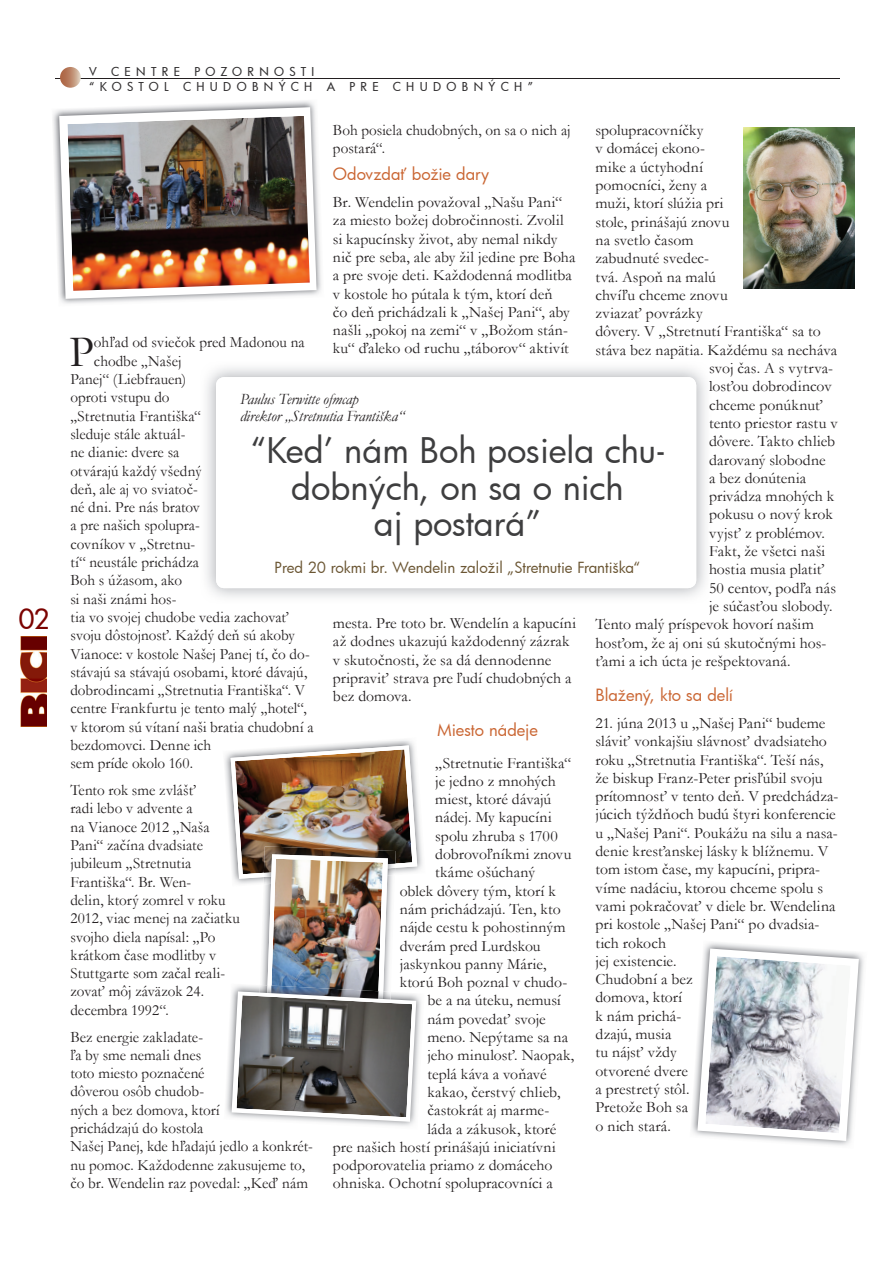
<style>
.page{position:relative;width:893px;height:1263px;background:#fff}
.page>*{position:absolute;margin:0;border:0;box-sizing:border-box;transform-origin:0 0}
.t1{font:45.15px "Garamond";color:#231f20;scale:.96 1}
.t2{font:34.5px/36.8px "Futura";color:#3e3e3f;text-align:center}
.t3{font:500 27px "Futura";color:#7b0300}
.t4{font:16.5px "Futura";color:#ca6633}
.t5{font:15.75px/18.3px "Garamond";color:#231f20}
.t6{font:15.75px/18.3px "Garamond";color:#231f20;scale:.96 1}
.t7{font:italic 15.75px/16.5px "Garamond";letter-spacing:-.01em;color:#231f20}
.t8{font:15px "Futura";color:#6b5633}
.t9{font:500 12px/14.4px "Futura";letter-spacing:.45em;color:#312f30}
</style>
<div class="page">
<hr style="left:55px;top:79px;width:785px;height:1px;background:#231f20">
<svg style="left:60px;top:67px;width:21px;height:21px"></svg>
<img style="left:53px;top:101px;width:269px;height:203px">
<svg style="left:59px;top:107px;width:258px;height:192px"></svg>
<img style="left:67px;top:116px;width:243px;height:175px">
<img style="left:743px;top:127px;width:112px;height:161px">
<img style="left:692px;top:942px;width:172px;height:204px">
<svg style="left:697px;top:949px;width:162px;height:192px"></svg>
<img style="left:705px;top:956px;width:146px;height:177px">
<img style="left:206px;top:367px;width:500px;height:231px">
<div style="left:216px;top:377px;width:480px;height:211px;background:#fff;border-radius:9px"></div>
<img style="left:225px;top:741px;width:198px;height:130px">
<img style="left:394px;top:740px;width:15px;height:1px">
<img style="left:226px;top:996px;width:195px;height:130px">
<img style="left:231px;top:745px;width:186px;height:377px">
<img style="left:236px;top:995px;width:176px;height:122px">
<img style="left:21px;top:636px;width:25px;height:90px">
<h3 class="t3" style="left:19px;top:601px;width:32px">02</h3>
<p class="t9" style="left:89px;top:65px;width:445px">V CENTRE POZORNOSTI<br>“KOSTOL CHUDOBNÝCH A PRE CHUDOBNÝCH”</p>
<p class="t5" style="left:595px;top:121px;width:110px">spolupracovníčky</p>
<p class="t5" style="left:595px;top:140px;width:111px">v domácej ekono-</p>
<p class="t5" style="left:595px;top:158px;width:109px">mike a úctyhodní</p>
<p class="t5" style="left:595px;top:176px;width:113px">pomocníci, ženy a</p>
<p class="t5" style="left:595px;top:195px;width:129px">muži, ktorí slúžia pri</p>
<p class="t5" style="left:595px;top:213px;width:135px">stole, prinášajú znovu</p>
<p class="t5" style="left:595px;top:231px;width:100px">na svetlo časom</p>
<p class="t5" style="left:595px;top:249px;width:115px">zabudnuté svedec-</p>
<p class="t5" style="left:595px;top:268px;width:122px">tvá. Aspoň na malú</p>
<p class="t5" style="left:595px;top:286px;width:134px">chvíľu chceme znovu</p>
<p class="t5" style="left:595px;top:304px;width:109px">zviazať povrázky</p>
<p class="t5" style="left:595px;top:323px;width:227px">dôvery. V „Stretnutí Františka“ sa to</p>
<p class="t5" style="left:595px;top:341px;width:243px">stáva bez napätia. Každému sa necháva</p>
<p class="t5" style="left:709px;top:359px;width:126px">svoj čas. A s vytrva-</p>
<p class="t5" style="left:709px;top:378px;width:124px">losťou dobrodincov</p>
<p class="t5" style="left:709px;top:396px;width:115px">chceme ponúknuť</p>
<p class="t5" style="left:709px;top:414px;width:130px">tento priestor rastu v</p>
<p class="t5" style="left:709px;top:432px;width:128px">dôvere. Takto chlieb</p>
<p class="t5" style="left:709px;top:451px;width:118px">darovaný slobodne</p>
<p class="t5" style="left:709px;top:469px;width:99px">a bez donútenia</p>
<p class="t5" style="left:709px;top:487px;width:127px">privádza mnohých k</p>
<p class="t5" style="left:709px;top:506px;width:125px">pokusu o nový krok</p>
<p class="t5" style="left:709px;top:524px;width:117px">vyjsť z problémov.</p>
<p class="t5" style="left:709px;top:542px;width:118px">Fakt, že všetci naši</p>
<p class="t5" style="left:709px;top:561px;width:117px">hostia musia platiť</p>
<p class="t5" style="left:709px;top:579px;width:129px">50 centov, podľa nás</p>
<p class="t5" style="left:709px;top:597px;width:125px">je súčasťou slobody.</p>
<p class="t5" style="left:595px;top:615px;width:220px">Tento malý príspevok hovorí našim</p>
<p class="t5" style="left:595px;top:634px;width:232px">hosťom, že aj oni sú skutočnými hos-</p>
<p class="t5" style="left:595px;top:652px;width:197px">ťami a ich úcta je rešpektovaná.</p>
<p class="t4" style="left:595px;top:684px;width:139px">Blažený, kto sa delí</p>
<p class="t5" style="left:595px;top:714px;width:245px">21. júna 2013 u „Našej Pani“ budeme sláviť vonkajšiu slávnosť dvadsiateho roku „Stretnutia Františka“. Teší nás, že biskup Franz-Peter prisľúbil svoju prítomnosť v tento deň. V predchádza&shy;júcich týždňoch budú štyri konferencie u „Našej Pani“. Poukážu na silu a nasa&shy;denie kresťanskej lásky k blížnemu. V tom istom čase, my kapucíni, pripra&shy;víme nadáciu, ktorou chceme spolu s vami pokračovať v diele br. Wendelina pri kostole „Našej Pani“ po dvadsia&shy;tich rokoch<br>jej existencie.<br>Chudobní a bez<br>domova, ktorí<br>k nám prichá-<br>dzajú, musia<br>tu nájsť vždy<br>otvorené dvere<br>a prestretý stôl.<br>Pretože Boh sa<br>o nich stará.</p>
<p class="t6" style="left:333px;top:121px;width:249px">Boh posiela chudobných, on sa o nich aj postará“.</p>
<p class="t4" style="left:333px;top:163px;width:158px">Odovzdať božie dary</p>
<p class="t5" style="left:333px;top:193px;width:244px">Br. Wendelin považoval „Našu Pani“ za miesto božej dobročinnosti. Zvolil si kapucínsky život, aby nemal nikdy nič pre seba, ale aby žil jedine pre Boha a pre svoje deti. Každodenná modlitba v kostole ho pútala k tým, ktorí deň<br>čo deň prichádzali k „Našej Pani“, aby našli „pokoj na zemi“ v „Božom stán&shy;ku“ ďaleko od ruchu „táborov“ aktivít</p>
<h1 class="t1" style="left:70px;top:327px;width:27px">P</h1>
<p class="t6" style="left:94px;top:334px;width:221px">ohľad od sviečok pred Madonou na</p>
<p class="t6" style="left:94px;top:352px;width:93px">chodbe „Našej</p>
<p class="t6" style="left:70px;top:370px;width:122px">Panej“ (Liebfrauen)</p>
<p class="t6" style="left:70px;top:389px;width:105px">oproti vstupu do</p>
<p class="t6" style="left:70px;top:407px;width:137px">„Stretnutia Františka“</p>
<p class="t6" style="left:70px;top:425px;width:121px">sleduje stále aktuál-</p>
<p class="t6" style="left:70px;top:443px;width:115px">ne dianie: dvere sa</p>
<p class="t6" style="left:70px;top:462px;width:138px">otvárajú každý všedný</p>
<p class="t6" style="left:70px;top:480px;width:134px">deň, ale aj vo sviatoč-</p>
<p class="t6" style="left:70px;top:498px;width:137px">né dni. Pre nás bratov</p>
<p class="t6" style="left:70px;top:517px;width:136px">a pre našich spolupra-</p>
<p class="t6" style="left:70px;top:535px;width:132px">covníkov v „Stretnu-</p>
<p class="t6" style="left:70px;top:553px;width:135px">tí“ neustále prichádza</p>
<p class="t6" style="left:70px;top:572px;width:118px">Boh s úžasom, ako</p>
<p class="t6" style="left:70px;top:590px;width:112px">si naši známi hos-</p>
<p class="t6" style="left:70px;top:608px;width:229px">tia vo svojej chudobe vedia zachovať</p>
<p class="t6" style="left:70px;top:626px;width:235px">svoju dôstojnosť. Každý deň sú akoby</p>
<p class="t6" style="left:70px;top:645px;width:251px">Vianoce: v kostole Našej Panej tí, čo do-</p>
<p class="t6" style="left:70px;top:663px;width:248px">stávajú sa stávajú osobami, ktoré dávajú,</p>
<p class="t6" style="left:70px;top:681px;width:246px">dobrodincami „Stretnutia Františka“. V</p>
<p class="t6" style="left:70px;top:700px;width:248px">centre Frankfurtu je tento malý „hotel“,</p>
<p class="t6" style="left:70px;top:718px;width:255px">v ktorom sú vítaní naši bratia chudobní a</p>
<p class="t6" style="left:70px;top:736px;width:148px">bezdomovci. Denne ich</p>
<p class="t6" style="left:70px;top:755px;width:129px">sem príde okolo 160.</p>
<p class="t6" style="left:70px;top:781px;width:178px">Tento rok sme zvlášť<br>radi lebo v advente a<br>na Vianoce 2012 „Naša<br>Pani“ začína dvadsiate jubileum „Stretnutia<br>Františka“. Br. Wen-<br>delin, ktorý zomrel v roku<br>2012, viac menej na začiatku svojho diela napísal: „Po krátkom čase modlitby v<br>Stuttgarte som začal reali&shy;zovať môj záväzok 24. decembra 1992“.</p>
<p class="t6" style="left:70px;top:1028px;width:254px">Bez energie zakladate-<br>ľa by sme nemali dnes<br>toto miesto poznačené<br>dôverou osôb chudob-<br>ných a bez domova, ktorí<br>prichádzajú do kostola<br>Našej Panej, kde hľadajú jedlo a konkrét&shy;nu pomoc. Každodenne zakusujeme to, čo br. Wendelin raz povedal: „Keď nám</p>
<p class="t7" style="left:240px;top:391px;width:166px">Paulus Terwitte ofmcap<br>direktor „Stretnutia Františka“</p>
<h2 class="t2" style="left:251px;top:431px;width:415px">“Keď nám Boh posiela chu&shy;dobných, on sa o nich<br>aj postará”</h2>
<p class="t8" style="left:274px;top:557px;width:367px">Pred 20 rokmi br. Wendelin založil „Stretnutie Františka“</p>
<p class="t5" style="left:333px;top:614px;width:244px">mesta. Pre toto br. Wendelín a kapucíni až dodnes ukazujú každodenný zázrak v skutočnosti, že sa dá dennodenne pripraviť strava pre ľudí chudobných a bez domova.</p>
<p class="t4" style="left:437px;top:719px;width:102px">Miesto nádeje</p>
<p class="t5" style="left:435px;top:754px;width:137px">„Stretnutie Františka“</p>
<p class="t5" style="left:435px;top:772px;width:122px">je jedno z mnohých</p>
<p class="t5" style="left:435px;top:790px;width:118px">miest, ktoré dávajú</p>
<p class="t5" style="left:435px;top:809px;width:118px">nádej. My kapucíni</p>
<p class="t5" style="left:435px;top:827px;width:124px">spolu zhruba s 1700</p>
<p class="t5" style="left:435px;top:845px;width:138px">dobrovoľníkmi znovu</p>
<p class="t5" style="left:435px;top:863px;width:101px">tkáme ošúchaný</p>
<p class="t5" style="left:400px;top:882px;width:157px">oblek dôvery tým, ktorí k</p>
<p class="t5" style="left:400px;top:900px;width:163px">nám prichádzajú. Ten, kto</p>
<p class="t5" style="left:400px;top:918px;width:167px">nájde cestu k pohostinným</p>
<p class="t5" style="left:400px;top:937px;width:142px">dverám pred Lurdskou</p>
<p class="t5" style="left:400px;top:955px;width:148px">jaskynkou panny Márie,</p>
<p class="t5" style="left:400px;top:973px;width:169px">ktorú Boh poznal v chudo-</p>
<p class="t5" style="left:427px;top:992px;width:135px">be a na úteku, nemusí</p>
<p class="t5" style="left:427px;top:1010px;width:120px">nám povedať svoje</p>
<p class="t5" style="left:427px;top:1028px;width:142px">meno. Nepýtame sa na</p>
<p class="t5" style="left:427px;top:1046px;width:148px">jeho minulosť. Naopak,</p>
<p class="t5" style="left:427px;top:1065px;width:121px">teplá káva a voňavé</p>
<p class="t5" style="left:427px;top:1083px;width:135px">kakao, čerstvý chlieb,</p>
<p class="t5" style="left:427px;top:1101px;width:123px">častokrát aj marme-</p>
<p class="t5" style="left:427px;top:1120px;width:130px">láda a zákusok, ktoré</p>
<p class="t5" style="left:333px;top:1138px;width:224px">pre našich hostí prinášajú iniciatívni</p>
<p class="t5" style="left:333px;top:1156px;width:221px">podporovatelia priamo z domáceho</p>
<p class="t5" style="left:333px;top:1175px;width:221px">ohniska. Ochotní spolupracovníci a</p>
</div>
